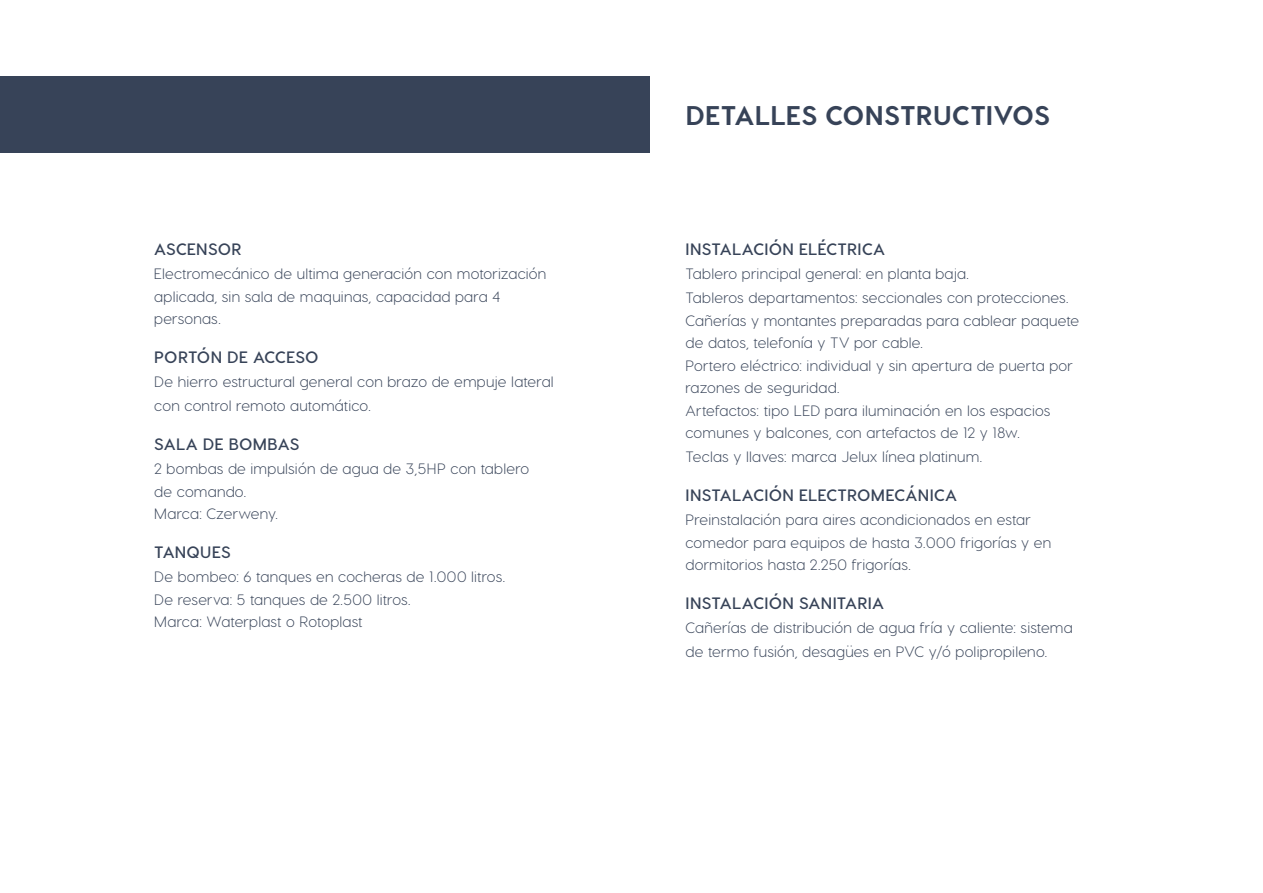
<style>
.page{position:relative;width:1263px;height:893px;background:#fff}
.page>*{position:absolute;margin:0;border:0;box-sizing:border-box;transform-origin:0 0}
.t1{font:800 27px "Visby CF";letter-spacing:.005em;color:#374358}
.t2{font:700 16.5px "Visby CF";letter-spacing:.01em;color:#374358}
.t3{font:300 15px/22.5px "Visby CF";letter-spacing:.015em;color:#374358}
</style>
<div class="page">
<div style="left:0;top:77px;width:649px;height:76px;background:#374358"></div>
<p class="t2" style="left:154px;top:239px;width:89px">ASCENSOR</p>
<p class="t3" style="left:154px;top:263px;width:394px">Electromecánico de ultima generación con motorización aplicada, sin sala de maquinas, capacidad para 4 personas.</p>
<p class="t2" style="left:154px;top:347px;width:166px">PORTÓN DE ACCESO</p>
<p class="t3" style="left:154px;top:370px;width:401px;line-height:24px">De hierro estructural general con brazo de empuje lateral con control remoto automático.</p>
<p class="t2" style="left:154px;top:434px;width:146px">SALA DE BOMBAS</p>
<p class="t3" style="left:154px;top:458px;width:376px">2 bombas de impulsión de agua de 3,5HP con tablero de comando.<br>Marca: Czerweny.</p>
<p class="t2" style="left:154px;top:542px;width:78px">TANQUES</p>
<p class="t3" style="left:154px;top:566px;width:352px">De bombeo: 6 tanques en cocheras de 1.000 litros.<br>De reserva: 5 tanques de 2.500 litros.<br>Marca: Waterplast o Rotoplast</p>
<h1 class="t1" style="left:685px;top:98px;width:366px">DETALLES CONSTRUCTIVOS</h1>
<p class="t2" style="left:685px;top:239px;width:201px">INSTALACIÓN ELÉCTRICA</p>
<p class="t3" style="left:685px;top:262px;width:385px;line-height:24px">Tablero principal general: en planta baja.<br>Tableros departamentos: seccionales con protecciones.</p>
<p class="t3" style="left:685px;top:309px;width:395px">Cañerías y montantes preparadas para cablear paquete de datos, telefonía y TV por cable.<br>Portero eléctrico: individual y sin apertura de puerta por razones de seguridad.<br>Artefactos: tipo LED para iluminación en los espacios comunes y balcones, con artefactos de 12 y 18w.</p>
<p class="t3" style="left:685px;top:446px;width:298px">Teclas y llaves: marca Jelux línea platinum.</p>
<p class="t2" style="left:685px;top:485px;width:273px">INSTALACIÓN ELECTROMECÁNICA</p>
<p class="t3" style="left:685px;top:509px;width:367px">Preinstalación para aires acondicionados en estar comedor para equipos de hasta 3.000 frigorías y en dormitorios hasta 2.250 frigorías.</p>
<p class="t2" style="left:685px;top:593px;width:200px">INSTALACIÓN SANITARIA</p>
<p class="t3" style="left:685px;top:616px;width:389px;line-height:24px">Cañerías de distribución de agua fría y caliente: sistema de termo fusión, desagües en PVC y/ó polipropileno.</p>
</div>
